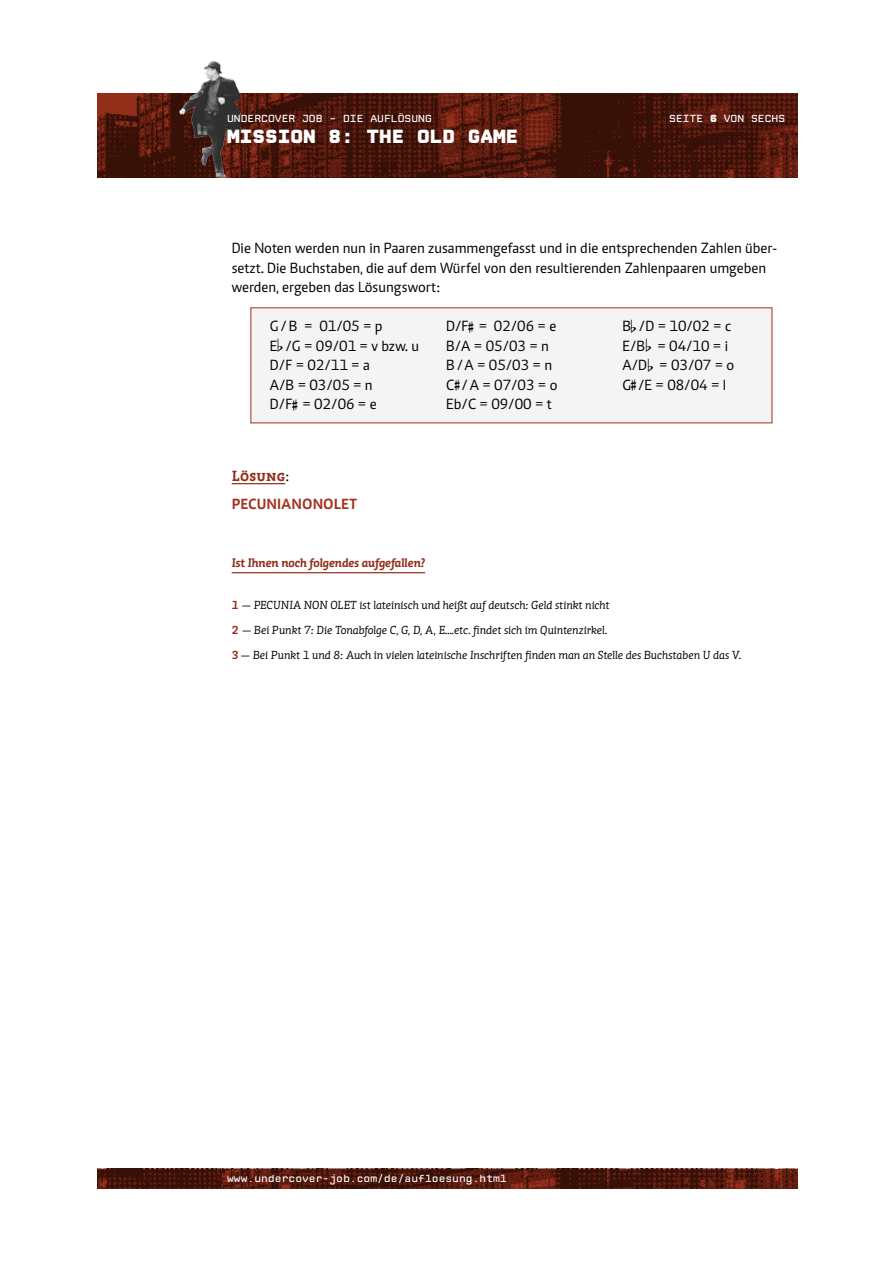
<style>
.page{position:relative;width:893px;height:1263px;background:#fff}
.page>*{position:absolute;margin:0;border:0;box-sizing:border-box;transform-origin:0 0}
.t1{font:900 19.5px "CP Mono v 07";color:#fff}
.t2{font:15.15px/19.5px "Caput";color:#000}
.t3{font:700 15.15px "Caput Smallcaps";color:#a2321d}
.t4{font:700 15.15px "Caput Serif Smallcaps";letter-spacing:.015em;color:#932e1b}
.t5{font:italic 700 12.75px "Caput Serif";letter-spacing:-.005em;color:#932e1b}
.t6{font:italic 12px/25px "Caput Serif";letter-spacing:-.005em;color:#000}
.t7{font:10.5px "CP Mono v 07 Plain";color:#fff}
.s1{font-family:"CP Mono v 07";font-weight:900}
.s2{font-family:"Musi Sync";font-size:27.15px}
.s3{font-family:"Musi Sync";font-size:31.5px}
.s4{font-family:"Caput";font-weight:400;font-size:15px;color:#000}
.s5{font-weight:700;color:#932e1b}
</style>
<div class="page">
<img style="left:98px;top:1169px;width:700px;height:19px">
<img style="left:321px;top:93px;width:477px;height:84px">
<img style="left:97px;top:60px;width:224px;height:117px">
<div style="left:251px;top:308px;width:521px;height:115px;background:#f4f4f5"></div>
<hr style="left:232px;top:483px;width:53px;height:1px;background:#932e1b">
<hr style="left:232px;top:572px;width:193px;height:1px;background:#932e1b">
<p class="t7" style="left:227px;top:113px;width:206px">Undercover JoB – Die Auflösung</p>
<p class="t7" style="left:669px;top:113px;width:116px">Seite <span class="s1">6</span> von s echs</p>
<p class="t1" style="left:227px;top:124px;width:293px">MISSION 8: THE OLD GAME</p>
<p class="t2" style="left:232px;top:239px;width:547px">Die Noten werden nun in Paaren zusammengefasst und in die entsprechenden Zahlen über&shy;setzt. Die Buchstaben, die auf dem Würfel von den resultierenden Zahlenpaaren umgeben werden, ergeben das Lösungswort:</p>
<p class="t2" style="left:270px;top:317px;width:114px">G / B = 01/05 = p</p>
<p class="t2" style="left:446px;top:317px;width:112px">D/F<span class="s2">B</span> = 02/06 = e</p>
<p class="t2" style="left:622px;top:317px;width:110px">B<span class="s3">b</span>/D = 10/02 = c</p>
<p class="t2" style="left:270px;top:336px;width:151px">E<span class="s3">b</span>/G = 09/01 = v bzw. u</p>
<p class="t2" style="left:446px;top:336px;width:104px">B/A = 05/03 = n</p>
<p class="t2" style="left:622px;top:336px;width:107px">E/B<span class="s3">b</span> = 04/10 = i</p>
<p class="t2" style="left:270px;top:356px;width:101px">D/F = 02/11 = a</p>
<p class="t2" style="left:446px;top:356px;width:107px">B / A = 05/03 = n</p>
<p class="t2" style="left:622px;top:356px;width:113px">A/D<span class="s3">b</span> = 03/07 = o</p>
<p class="t2" style="left:270px;top:375px;width:104px">A/B = 03/05 = n</p>
<p class="t2" style="left:446px;top:375px;width:113px">C<span class="s2">B</span>/ A = 07/03 = o</p>
<p class="t2" style="left:622px;top:375px;width:105px">G<span class="s2">B</span>/E = 08/04 = l</p>
<p class="t2" style="left:270px;top:395px;width:108px">D/F<span class="s2">B</span> = 02/06 = e</p>
<p class="t2" style="left:446px;top:395px;width:107px">Eb/C = 09/00 = t</p>
<p class="t4" style="left:232px;top:467px;width:59px">Lösung<span class="s4">:</span></p>
<p class="t3" style="left:232px;top:495px;width:127px">PECUNIANONOLET</p>
<p class="t5" style="left:232px;top:555px;width:195px">Ist Ihnen noch folgendes aufgefallen?</p>
<p class="t6" style="left:232px;top:592px;width:511px"><span class="s5">1</span> — PECUNIA NON OLET ist lateinisch und heißt auf deutsch: Geld stinkt nicht<br><span class="s5">2</span> — Bei Punkt 7: Die Tonabfolge C, G, D, A, E....etc. findet sich im Quintenzirkel.<br><span class="s5">3</span> — Bei Punkt 1 und 8: Auch in vielen lateinische Inschriften finden man an Stelle des Buchstaben U das V.</p>
<p class="t7" style="left:227px;top:1172px;width:281px">www.undercover-job.com/de/aufloesung.html</p>
</div>
